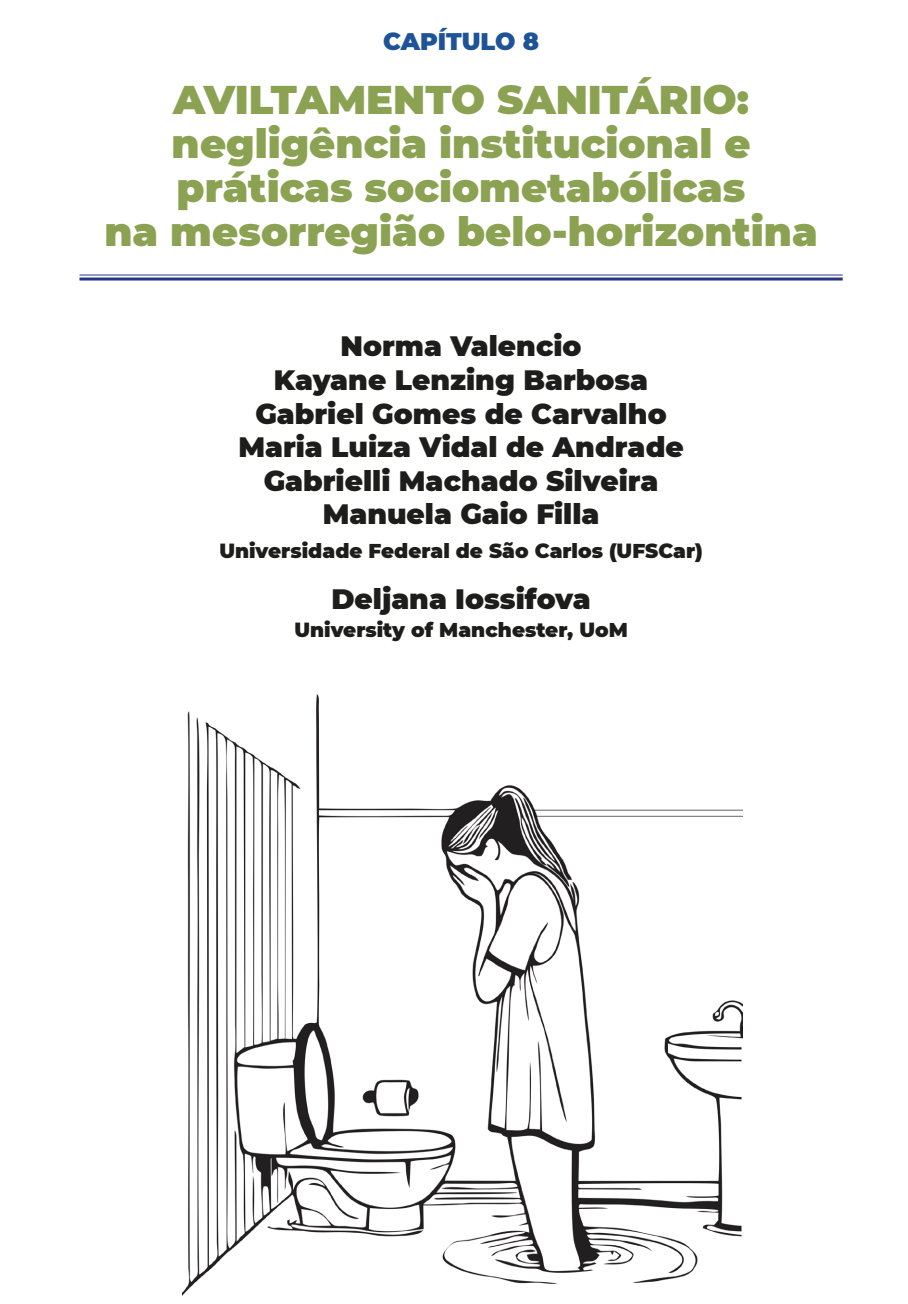
<style>
.page{position:relative;width:908px;height:1304px;background:#fff}
.page>*{position:absolute;margin:0;border:0;box-sizing:border-box;transform-origin:0 0}
.t1{font:900 40px/44px "Montserrat";color:#8ca253;text-align:center}
.t2{font:900 28px/33.6px "Montserrat";color:#1d1d1b;text-align:center}
.t3{font:900 24px "Montserrat";letter-spacing:-.01em;color:#1e5398}
.t4{font:900 20px "Montserrat";color:#1d1d1b}
</style>
<div class="page">
<img style="left:182px;top:694px;width:560px;height:602px">
<hr style="left:79px;top:275px;width:763px;height:1px;background:#283583">
<hr style="left:79px;top:278px;width:763px;height:3px;background:#283583">
<p class="t3" style="left:383px;top:24px;width:157px">CAPÍTULO 8</p>
<h1 class="t1" style="left:104px;top:75px;width:714px">AVILTAMENTO SANITÁRIO: negligência institucional e práticas sociometabólicas<br>na mesorregião belo-horizontina</h1>
<p class="t2" style="left:238px;top:328px;width:446px">Norma Valencio<br>Kayane Lenzing Barbosa<br>Gabriel Gomes de Carvalho<br>Maria Luiza Vidal de Andrade<br>Gabrielli Machado Silveira<br>Manuela Gaio Filla</p>
<p class="t4" style="left:219px;top:536px;width:484px">Universidade Federal de São Carlos (UFSCar)</p>
<p class="t2" style="left:331px;top:580px;width:260px">Deljana Iossifova</p>
<p class="t4" style="left:294px;top:615px;width:335px">University of Manchester, UoM</p>
</div>
